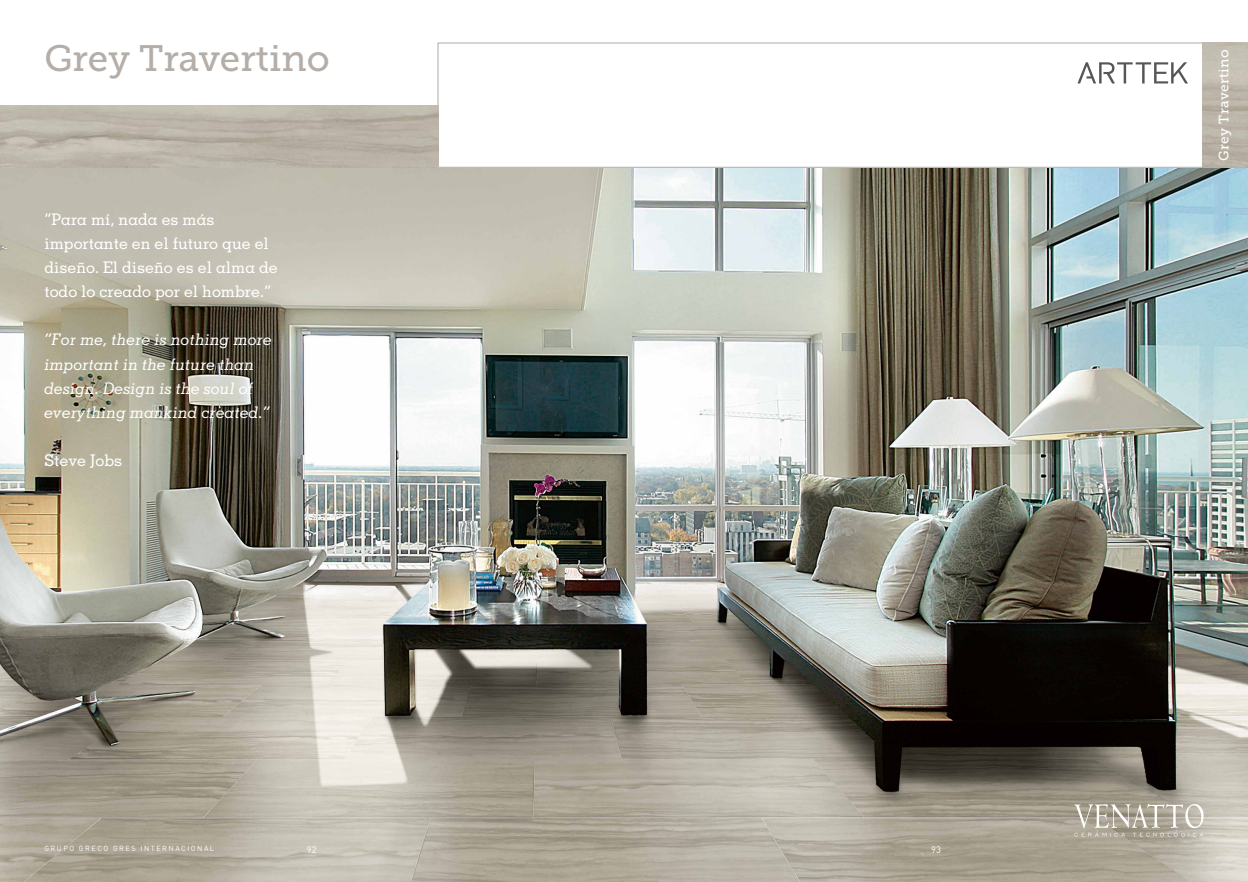
<style>
.page{position:relative;width:1248px;height:882px;background:#fff}
.page>*{position:absolute;margin:0;border:0;box-sizing:border-box;transform-origin:0 0}
.t1{font:36.7px "Museo Slab 500";color:#b5aea8}
.t2{font:500 16px/24px "Memphis";color:#fff}
.t3{font:italic 500 16px/24px "Memphis";color:#fff}
.t4{font:13.6px "Museo Slab 500";letter-spacing:.03em;color:#fff}
.t5{font:9.4px "DIN Pro";color:#fff}
.t6{font:7.3px "DIN Pro";letter-spacing:.2em;color:#fff}
</style>
<div class="page">
<img style="left:0;top:168px;width:1247px;height:714px">
<svg style="left:1074px;top:804px;width:129px;height:32px;background:#b9b3a7"></svg>
<svg style="left:437px;top:42px;width:764px;height:126px"></svg>
<svg style="left:1077px;top:62px;width:110px;height:21px"></svg>
<h1 class="t1" style="left:44px;top:37px;width:287px">Grey Travertino</h1>
<p class="t2" style="left:44px;top:208px;width:235px">“Para mí, nada es más importante en el futuro que el diseño. El diseño es el alma de todo lo creado por el hombre.”</p>
<p class="t3" style="left:44px;top:328px;width:229px">“For me, there is nothing more important in the future than design. Design is the soul of everything mankind created.”</p>
<p class="t2" style="left:44px;top:448px;width:79px">Steve Jobs</p>
<p class="t6" style="left:44px;top:843px;width:171px">GRUPO GRECO GRES INTERNACIONAL</p>
<p class="t5" style="left:307px;top:842px;width:11px">92</p>
<p class="t5" style="left:931px;top:842px;width:11px">93</p>
<p class="t4" style="left:1215px;top:161px;width:113px;rotate:-90deg">Grey Travertino</p>
</div>
